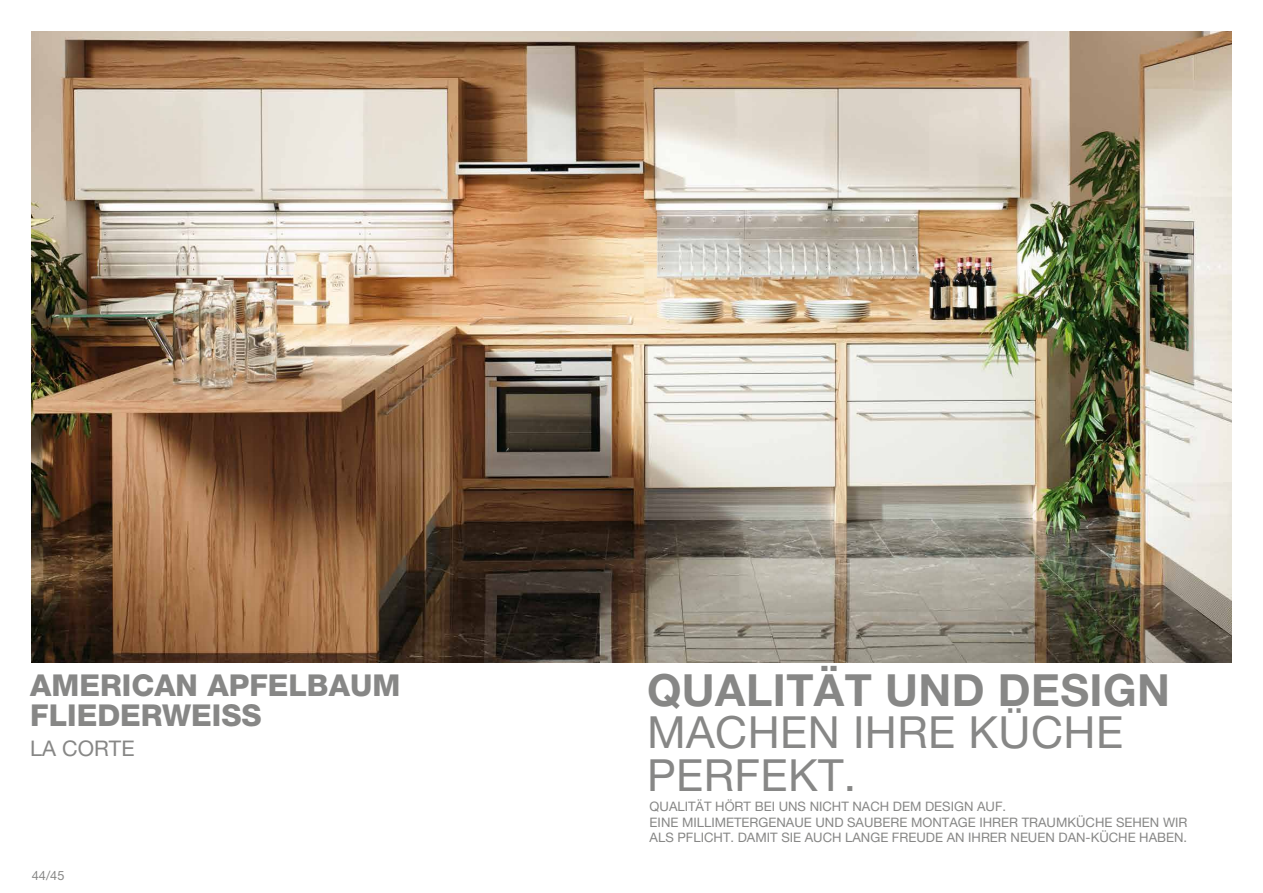
<style>
.page{position:relative;width:1263px;height:893px;background:#fff}
.page>*{position:absolute;margin:0;border:0;box-sizing:border-box;transform-origin:0 0}
.t1{font:44.33px/42.6px "Helvetica Neue LT Pro";letter-spacing:.01em;color:#878786}
.t2{font:700 44.33px "Helvetica Neue LT Pro";letter-spacing:.01em;color:#878786}
.t3{font:800 30.15px/30px "Helvetica Neue LT Pro";color:#878786}
.t4{font:21.52px "Helvetica Neue LT Pro";color:#878786}
.t5{font:13.05px/15.7px "Helvetica Neue LT Pro";color:#878786}
.t6{font:12.75px "Helvetica Neue LT Pro";color:#878786}
</style>
<div class="page">
<img style="left:32px;top:32px;width:1199px;height:630px">
<h2 class="t3" style="left:30px;top:670px;width:371px">AMERICAN APFELBAUM<br>FLIEDERWEISS</h2>
<h3 class="t4" style="left:30px;top:736px;width:106px">LA CORTE</h3>
<p class="t6" style="left:32px;top:869px;width:34px">44/45</p>
<h1 class="t2" style="left:647px;top:665px;width:525px">QUALITÄT UND DESIGN</h1>
<h1 class="t1" style="left:647px;top:712px;width:478px">MACHEN IHRE KÜCHE<br>PERFEKT.</h1>
<p class="t5" style="left:650px;top:799px;width:539px">QUALITÄT HÖRT BEI UNS NICHT NACH DEM DESIGN AUF.<br>EINE MILLIMETERGENAUE UND SAUBERE MONTAGE IHRER TRAUMKÜCHE SEHEN WIR<br>ALS PFLICHT. DAMIT SIE AUCH LANGE FREUDE AN IHRER NEUEN DAN-KÜCHE HABEN.</p>
</div>
